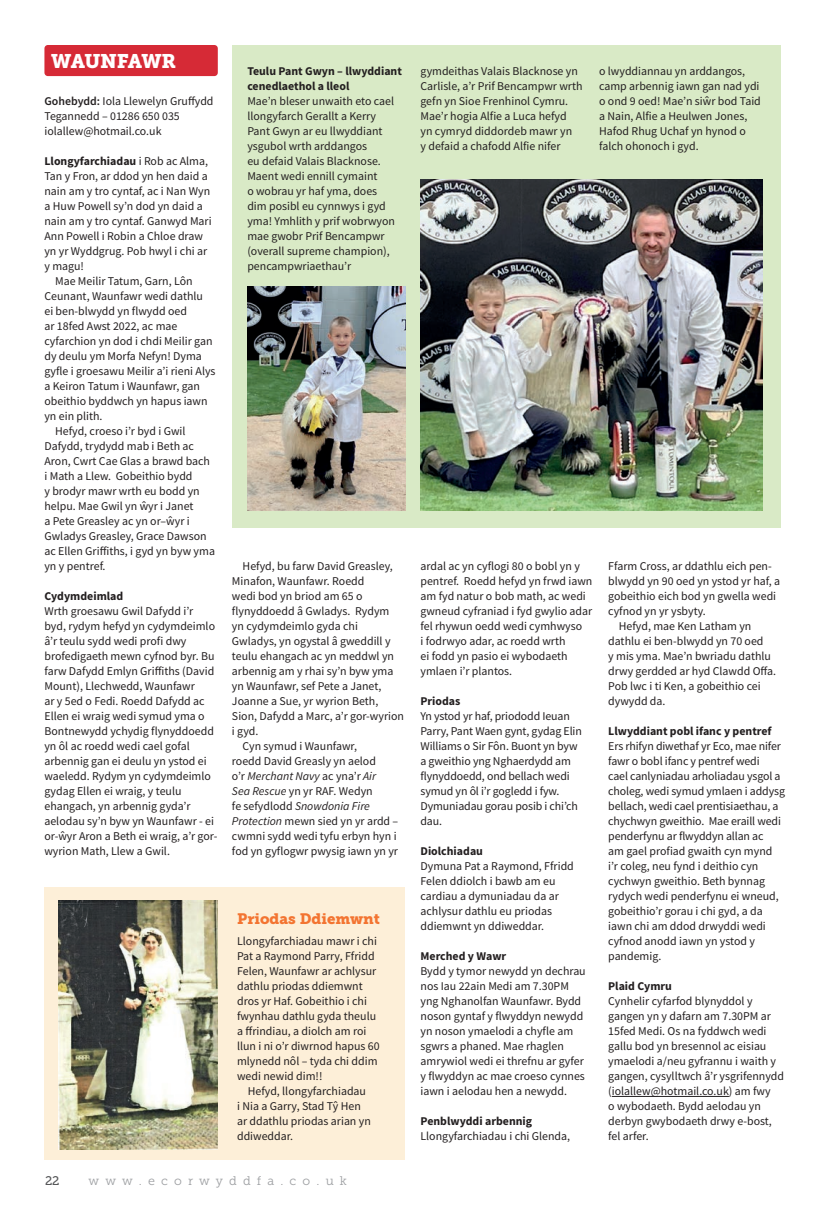
<style>
.page{position:relative;width:826px;height:1205px;background:#fff}
.page>*{position:absolute;margin:0;border:0;box-sizing:border-box;transform-origin:0 0}
.t1{font:19.62px "Museo Slab 900";letter-spacing:-.035em;color:#fff}
.t2{font:15px "Museo Slab 900";color:#f37431}
.t3{font:12.5px "Museo Slab 300";color:#9d9fa2}
.t4{font:12.5px "Museo Slab 500";color:#57585a}
.t5{font:11.88px/15px "Source Sans Pro";color:#231f20}
.t6{font:700 11.88px/15px "Source Sans Pro";color:#231f20}
.t7{font:italic 11.88px "Source Sans Pro";color:#231f20}
.s1{font-weight:600}
.s2{font-weight:400}
.s3{font-style:normal}
.s4{font-style:italic}
</style>
<div class="page">
<div style="left:44px;top:887px;width:361px;height:273px;background:#fdefd8"></div>
<div style="left:232px;top:45px;width:549px;height:482px;background:#d9eac6"></div>
<div style="left:44px;top:45px;width:174px;height:31px;background:#d62a36;border-radius:3px"></div>
<hr style="left:612px;top:1096px;width:117px;height:1px;background:#231f20">
<img style="left:247px;top:286px;width:158px;height:224px">
<img style="left:420px;top:179px;width:342px;height:331px">
<img style="left:59px;top:900px;width:159px;height:249px">
<h1 class="t1" style="left:51px;top:50px;width:126px">WAUNFAWR</h1>
<p class="t5" style="left:44px;top:93px;width:171px"><span class="s1">Gohebydd:</span> Iola Llewelyn Gruffydd<br>Tegannedd – 01286 650 035 iolallew@hotmail.co.uk</p>
<p class="t6" style="left:44px;top:153px;width:165px">Llongyfarchiadau <span class="s2">i Rob ac Alma,</span></p>
<p class="t5" style="left:44px;top:168px;width:165px">Tan y Fron, ar ddod yn hen daid a</p>
<p class="t5" style="left:44px;top:183px;width:167px">nain am y tro cyntaf, ac i Nan Wyn</p>
<p class="t5" style="left:44px;top:198px;width:160px">a Huw Powell sy’n dod yn daid a</p>
<p class="t5" style="left:44px;top:213px;width:169px">nain am y tro cyntaf. Ganwyd Mari</p>
<p class="t5" style="left:44px;top:228px;width:160px">Ann Powell i Robin a Chloe draw</p>
<p class="t5" style="left:44px;top:243px;width:164px">yn yr Wyddgrug. Pob hwyl i chi ar</p>
<p class="t5" style="left:44px;top:258px;width:41px">y magu!</p>
<p class="t5" style="left:55px;top:273px;width:139px">Mae Meilir Tatum, Garn, Lôn</p>
<p class="t5" style="left:44px;top:288px;width:160px">Ceunant, Waunfawr wedi dathlu</p>
<p class="t5" style="left:44px;top:303px;width:144px">ei ben-blwydd yn flwydd oed</p>
<p class="t5" style="left:44px;top:318px;width:134px">ar 18fed Awst 2022, ac mae</p>
<p class="t5" style="left:44px;top:333px;width:169px">cyfarchion yn dod i chdi Meilir gan</p>
<p class="t5" style="left:44px;top:348px;width:159px">dy deulu ym Morfa Nefyn! Dyma</p>
<p class="t5" style="left:44px;top:363px;width:173px">gyfle i groesawu Meilir a’i rieni Alys</p>
<p class="t5" style="left:44px;top:378px;width:157px">a Keiron Tatum i Waunfawr, gan</p>
<p class="t5" style="left:44px;top:393px;width:165px">obeithio byddwch yn hapus iawn</p>
<p class="t5" style="left:44px;top:408px;width:60px">yn ein plith.</p>
<p class="t5" style="left:55px;top:423px;width:132px">Hefyd, croeso i’r byd i Gwil</p>
<p class="t5" style="left:44px;top:438px;width:151px">Dafydd, trydydd mab i Beth ac</p>
<p class="t5" style="left:44px;top:453px;width:167px">Aron, Cwrt Cae Glas a brawd bach</p>
<p class="t5" style="left:44px;top:468px;width:149px">i Math a Llew. Gobeithio bydd</p>
<p class="t5" style="left:44px;top:483px;width:157px">y brodyr mawr wrth eu bodd yn</p>
<p class="t5" style="left:44px;top:498px;width:151px">helpu. Mae Gwil yn ŵyr i Janet</p>
<p class="t5" style="left:44px;top:513px;width:147px">a Pete Greasley ac yn or–ŵyr i</p>
<p class="t5" style="left:44px;top:528px;width:164px">Gwladys Greasley, Grace Dawson</p>
<p class="t5" style="left:44px;top:543px;width:172px">ac Ellen Griffiths, i gyd yn byw yma</p>
<p class="t5" style="left:44px;top:558px;width:63px">yn y pentref.</p>
<p class="t6" style="left:44px;top:588px;width:80px">Cydymdeimlad</p>
<p class="t5" style="left:44px;top:603px;width:174px">Wrth groesawu Gwil Dafydd i’r byd, rydym hefyd yn cydymdeimlo â’r teulu sydd wedi profi dwy brofedigaeth mewn cyfnod byr. Bu farw Dafydd Emlyn Griffiths (David<br>Mount), Llechwedd, Waunfawr<br>ar y 5ed o Fedi. Roedd Dafydd ac<br>Ellen ei wraig wedi symud yma o<br>Bontnewydd ychydig flynyddoedd yn ôl ac roedd wedi cael gofal arbennig gan ei deulu yn ystod ei waeledd. Rydym yn cydymdeimlo gydag Ellen ei wraig, y teulu ehangach, yn arbennig gyda’r aelodau sy’n byw yn Waunfawr - ei or-ŵyr Aron a Beth ei wraig, a’r gor&shy;wyrion Math, Llew a Gwil.</p>
<p class="t6" style="left:247px;top:63px;width:156px">Teulu Pant Gwyn – llwyddiant cenedlaethol a lleol</p>
<p class="t5" style="left:247px;top:93px;width:149px">Mae’n bleser unwaith eto cael llongyfarch Gerallt a Kerry<br>Pant Gwyn ar eu llwyddiant ysgubol wrth arddangos<br>eu defaid Valais Blacknose.<br>Maent wedi ennill cymaint<br>o wobrau yr haf yma, does dim posibl eu cynnwys i gyd yma! Ymhlith y prif wobrwyon mae gwobr Prif Bencampwr (overall supreme champion), pencampwriaethau’r</p>
<p class="t5" style="left:243px;top:558px;width:152px">Hefyd, bu farw David Greasley,</p>
<p class="t5" style="left:232px;top:573px;width:134px">Minafon, Waunfawr. Roedd</p>
<p class="t5" style="left:232px;top:588px;width:132px">wedi bod yn briod am 65 o</p>
<p class="t5" style="left:232px;top:603px;width:159px">flynyddoedd â Gwladys. Rydym</p>
<p class="t5" style="left:232px;top:618px;width:127px">yn cydymdeimlo gyda chi</p>
<p class="t5" style="left:232px;top:633px;width:160px">Gwladys, yn ogystal â gweddill y</p>
<p class="t5" style="left:232px;top:648px;width:163px">teulu ehangach ac yn meddwl yn</p>
<p class="t5" style="left:232px;top:663px;width:163px">arbennig am y rhai sy’n byw yma</p>
<p class="t5" style="left:232px;top:678px;width:151px">yn Waunfawr, sef Pete a Janet,</p>
<p class="t5" style="left:232px;top:693px;width:148px">Joanne a Sue, yr wyrion Beth,</p>
<p class="t5" style="left:232px;top:708px;width:173px">Sion, Dafydd a Marc, a’r gor-wyrion</p>
<p class="t5" style="left:232px;top:723px;width:28px">i gyd.</p>
<p class="t5" style="left:243px;top:738px;width:116px">Cyn symud i Waunfawr,</p>
<p class="t5" style="left:232px;top:753px;width:145px">roedd David Greasly yn aelod</p>
<p class="t7" style="left:232px;top:768px;width:146px"><span class="s3">o’r</span> Merchant Navy <span class="s3">ac yna’r</span> Air</p>
<p class="t5" style="left:232px;top:783px;width:142px"><span class="s4">Sea Rescue</span> yn yr RAF. Wedyn</p>
<p class="t7" style="left:232px;top:798px;width:139px"><span class="s3">fe sefydlodd</span> Snowdonia Fire</p>
<p class="t5" style="left:232px;top:813px;width:168px"><span class="s4">Protection</span> mewn sied yn yr ardd –</p>
<p class="t5" style="left:232px;top:828px;width:166px">cwmni sydd wedi tyfu erbyn hyn i</p>
<p class="t5" style="left:232px;top:843px;width:168px">fod yn gyflogwr pwysig iawn yn yr</p>
<p class="t2" style="left:237px;top:909px;width:144px">Priodas Ddiemwnt</p>
<p class="t5" style="left:237px;top:933px;width:144px">Llongyfarchiadau mawr i chi<br>Pat a Raymond Parry, Ffridd<br>Felen, Waunfawr ar achlysur dathlu priodas ddiemwnt dros yr Haf. Gobeithio i chi fwynhau dathlu gyda theulu a ffrindiau, a diolch am roi llun i ni o’r diwrnod hapus 60 mlynedd nôl – tyda chi ddim wedi newid dim!!</p>
<p class="t5" style="left:237px;top:1083px;width:135px;text-indent:11px">Hefyd, llongyfarchiadau i Nia a Garry, Stad Tŷ Hen ar ddathlu priodas arian yn ddiweddar.</p>
<p class="t4" style="left:45px;top:1174px;width:16px">22</p>
<p class="t3" style="left:89px;top:1174px;width:260px">w w w . e c o r w y d d f a . c o . u k</p>
<p class="t5" style="left:420px;top:63px;width:163px">gymdeithas Valais Blacknose yn<br>Carlisle, a’r Prif Bencampwr wrth gefn yn Sioe Frenhinol Cymru.<br>Mae’r hogia Alfie a Luca hefyd<br>yn cymryd diddordeb mawr yn<br>y defaid a chafodd Alfie nifer</p>
<p class="t5" style="left:599px;top:63px;width:163px">o lwyddiannau yn arddangos, camp arbennig iawn gan nad ydi o ond 9 oed! Mae’n siŵr bod Taid a Nain, Alfie a Heulwen Jones,<br>Hafod Rhug Uchaf yn hynod o falch ohonoch i gyd.</p>
<p class="t5" style="left:420px;top:558px;width:173px">ardal ac yn cyflogi 80 o bobl yn y pentref. Roedd hefyd yn frwd iawn am fyd natur o bob math, ac wedi gwneud cyfraniad i fyd gwylio adar fel rhywun oedd wedi cymhwyso<br>i fodrwyo adar, ac roedd wrth<br>ei fodd yn pasio ei wybodaeth ymlaen i’r plantos.</p>
<p class="t6" style="left:420px;top:693px;width:41px">Priodas</p>
<p class="t5" style="left:420px;top:708px;width:163px">Yn ystod yr haf, priododd Ieuan<br>Parry, Pant Waen gynt, gydag Elin<br>Williams o Sir Fôn. Buont yn byw a gweithio yng Nghaerdydd am flynyddoedd, ond bellach wedi symud yn ôl i’r gogledd i fyw.<br>Dymuniadau gorau posib i chi’ch dau.</p>
<p class="t6" style="left:420px;top:843px;width:64px">Diolchiadau</p>
<p class="t5" style="left:420px;top:858px;width:155px">Dymuna Pat a Raymond, Ffridd<br>Felen ddiolch i bawb am eu cardiau a dymuniadau da ar achlysur dathlu eu priodas ddiemwnt yn ddiweddar.</p>
<p class="t6" style="left:420px;top:948px;width:87px">Merched y Wawr</p>
<p class="t5" style="left:420px;top:963px;width:167px">Bydd y tymor newydd yn dechrau nos Iau 22ain Medi am 7.30PM yng Nghanolfan Waunfawr. Bydd noson gyntaf y flwyddyn newydd yn noson ymaelodi a chyfle am sgwrs a phaned. Mae rhaglen amrywiol wedi ei threfnu ar gyfer y flwyddyn ac mae croeso cynnes iawn i aelodau hen a newydd.</p>
<p class="t6" style="left:420px;top:1113px;width:113px">Penblwyddi arbennig</p>
<p class="t5" style="left:420px;top:1128px;width:151px">Llongyfarchiadau i chi Glenda,</p>
<p class="t5" style="left:608px;top:558px;width:165px">Ffarm Cross, ar ddathlu eich pen-</p>
<p class="t5" style="left:608px;top:573px;width:173px">blwydd yn 90 oed yn ystod yr haf, a</p>
<p class="t5" style="left:608px;top:588px;width:169px">gobeithio eich bod yn gwella wedi</p>
<p class="t5" style="left:608px;top:603px;width:99px">cyfnod yn yr ysbyty.</p>
<p class="t5" style="left:619px;top:618px;width:134px">Hefyd, mae Ken Latham yn</p>
<p class="t5" style="left:608px;top:633px;width:157px">dathlu ei ben-blwydd yn 70 oed</p>
<p class="t5" style="left:608px;top:648px;width:164px">y mis yma. Mae’n bwriadu dathlu</p>
<p class="t5" style="left:608px;top:663px;width:169px">drwy gerdded ar hyd Clawdd Offa.</p>
<p class="t5" style="left:608px;top:678px;width:154px">Pob lwc i ti Ken, a gobeithio cei</p>
<p class="t5" style="left:608px;top:693px;width:59px">dywydd da.</p>
<p class="t6" style="left:608px;top:723px;width:165px">Llwyddiant pobl ifanc y pentref</p>
<p class="t5" style="left:608px;top:738px;width:178px">Ers rhifyn diwethaf yr Eco, mae nifer fawr o bobl ifanc y pentref wedi<br>cael canlyniadau arholiadau ysgol a choleg, wedi symud ymlaen i addysg bellach, wedi cael prentisiaethau, a chychwyn gweithio. Mae eraill wedi penderfynu ar flwyddyn allan ac<br>am gael profiad gwaith cyn mynd i’r coleg, neu fynd i deithio cyn cychwyn gweithio. Beth bynnag rydych wedi penderfynu ei wneud, gobeithio’r gorau i chi gyd, a da iawn chi am ddod drwyddi wedi cyfnod anodd iawn yn ystod y pandemig.</p>
<p class="t6" style="left:608px;top:978px;width:65px">Plaid Cymru</p>
<p class="t5" style="left:608px;top:993px;width:177px">Cynhelir cyfarfod blynyddol y gangen yn y dafarn am 7.30PM ar<br>15fed Medi. Os na fyddwch wedi gallu bod yn bresennol ac eisiau ymaelodi a/neu gyfrannu i waith y gangen, cysylltwch â’r ysgrifennydd (iolallew@hotmail.co.uk) am fwy<br>o wybodaeth. Bydd aelodau yn derbyn gwybodaeth drwy e-bost, fel arfer.</p>
</div>
